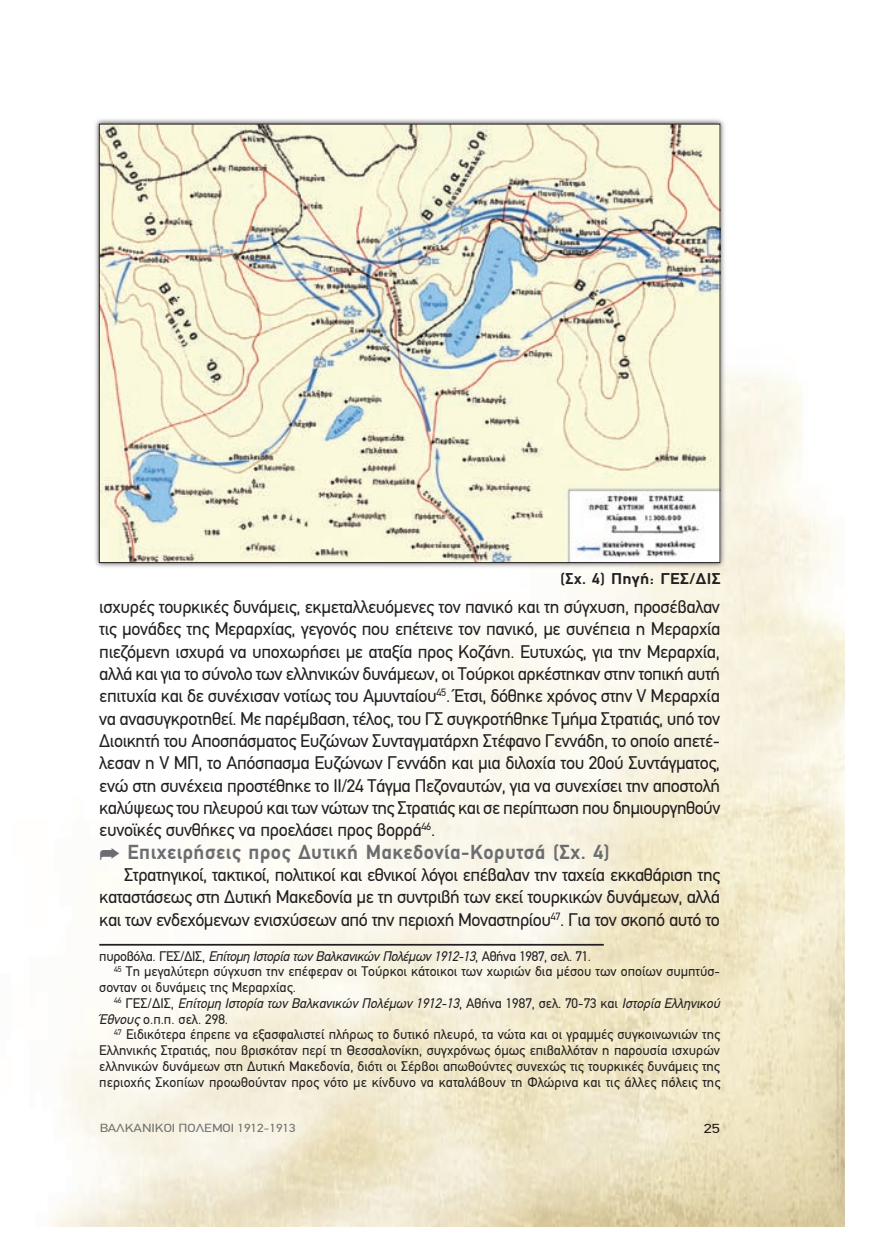
<style>
.page{position:relative;width:869px;height:1241px;background:#fff}
.page>*{position:absolute;margin:0;border:0;box-sizing:border-box;transform-origin:0 0}
.t1{font:700 20.47px "PF Din Text";letter-spacing:.025em;color:#6c6d70}
.t2{font:18.38px/22.4px "PF Din Text";letter-spacing:-.025em;color:#231f20;text-align:justify}
.t3{font:700 15.75px "PF Din Text";letter-spacing:.025em;color:#231f20}
.t4{font:14px "PF Din Text";color:#231f20}
.t5{font:italic 14px "PF Din Text";color:#231f20}
.t6{font:italic 14px "PF Din Text";letter-spacing:-.025em;color:#231f20}
.t7{font:13.12px "PF Din Text";color:#231f20;scale:1.33 1}
.t8{font:11.9px "PF Din Text";color:#76787b;scale:1.2 1}
.s1{font-style:normal}
.s2{font-style:italic}
</style>
<div class="page">
<img style="left:49px;top:372px;width:794px;height:853px">
<hr style="left:99px;top:943px;width:504px;height:2px;background:#231f20">
<div style="left:92px;top:117px;width:634px;height:452px;background:#231f20;opacity:.75"></div>
<img style="left:101px;top:126px;width:617px;height:435px">
<svg style="left:100px;top:847px;width:19px;height:12px"></svg>
<p class="t3" style="left:560px;top:569px;width:162px">(Σχ. 4) Πηγή: ΓΕΣ/ΔΙΣ</p>
<p class="t2" style="left:99px;top:595px;width:622px">ισχυρές τουρκικές δυνάμεις, εκμεταλλευόμενες τον πανικό και τη σύγχυση, προσέβαλαν τις μονάδες της Μεραρχίας, γεγονός που επέτεινε τον πανικό, με συνέπεια η Μεραρχία πιεζόμενη ισχυρά να υποχωρήσει με αταξία προς Κοζάνη. Ευτυχώς, για την Μεραρχία, αλλά και για το σύνολο των ελληνικών δυνάμεων, οι Τούρκοι αρκέστηκαν στην τοπική αυτή επιτυχία και δε συνέχισαν νοτίως του Αμυνταίου<sup>45</sup> . Έτσι, δόθηκε χρόνος στην V Μεραρχία να ανασυγκροτηθεί. Με παρέμβαση, τέλος, του ΓΣ συγκροτήθηκε Τμήμα Στρατιάς, υπό τον Διοικητή του Αποσπάσματος Ευζώνων Συνταγματάρχη Στέφανο Γεννάδη, το οποίο απετέ&shy;λεσαν η V ΜΠ, το Απόσπασμα Ευζώνων Γεννάδη και μια διλοχία του 20ού Συντάγματος, ενώ στη συνέχεια προστέθηκε το ΙΙ/24 Τάγμα Πεζοναυτών, για να συνεχίσει την αποστολή καλύψεως του πλευρού και των νώτων της Στρατιάς και σε περίπτωση που δημιουργηθούν ευνοϊκές συνθήκες να προελάσει προς βορρά<sup>46</sup>.</p>
<p class="t1" style="left:127px;top:839px;width:483px">Επιχειρήσεις προς Δυτική Μακεδονία-Κορυτσά (Σχ. 4)</p>
<p class="t2" style="left:99px;top:863px;width:622px;text-indent:25px">Στρατηγικοί, τακτικοί, πολιτικοί και εθνικοί λόγοι επέβαλαν την ταχεία εκκαθάριση της καταστάσεως στη Δυτική Μακεδονία με τη συντριβή των εκεί τουρκικών δυνάμεων, αλλά και των ενδεχόμενων ενισχύσεων από την περιοχή Μοναστηρίου<sup>47</sup>. Για τον σκοπό αυτό το</p>
<p class="t6" style="left:99px;top:947px;width:493px"><span class="s1">πυροβόλα. ΓΕΣ/ΔΙΣ,</span> Επίτομη Ιστορία των Βαλκανικών Πολέμων 1912-13<span class="s1">, Αθήνα 1987, σελ. 71.</span></p>
<p class="t4" style="left:114px;top:963px;width:607px"><sup>45</sup> Τη μεγαλύτερη σύγχυση την επέφεραν οι Τούρκοι κάτοικοι των χωριών δια μέσου των οποίων συμπτύσ-</p>
<p class="t4" style="left:99px;top:978px;width:198px">σονταν οι δυνάμεις της Μεραρχίας.</p>
<p class="t5" style="left:114px;top:994px;width:607px"><sup>46</sup> <span class="s1">ΓΕΣ/ΔΙΣ,</span> Επίτομη Ιστορία των Βαλκανικών Πολέμων 1912-13<span class="s1">, Αθήνα 1987, σελ. 70-73 και</span> Ιστορία Ελληνικού</p>
<p class="t4" style="left:99px;top:1010px;width:130px"><span class="s2">Έθνους</span> ο.π.π. σελ. 298.</p>
<p class="t4" style="left:114px;top:1026px;width:607px"><sup>47</sup> Ειδικότερα έπρεπε να εξασφαλιστεί πλήρως το δυτικό πλευρό, τα νώτα και οι γραμμές συγκοινωνιών της</p>
<p class="t4" style="left:99px;top:1041px;width:622px">Ελληνικής Στρατιάς, που βρισκόταν περί τη Θεσσαλονίκη, συγχρόνως όμως επιβαλλόταν η παρουσία ισχυρών</p>
<p class="t4" style="left:99px;top:1057px;width:622px">ελληνικών δυνάμεων στη Δυτική Μακεδονία, διότι οι Σέρβοι απωθούντες συνεχώς τις τουρκικές δυνάμεις της</p>
<p class="t4" style="left:99px;top:1073px;width:622px">περιοχής Σκοπίων προωθούνταν προς νότο με κίνδυνο να καταλάβουν τη Φλώρινα και τις άλλες πόλεις της</p>
<p class="t8" style="left:99px;top:1120px;width:165px">ΒΑΛΚΑΝΙΚΟΙ ΠΟΛΕΜΟΙ 1912-1913</p>
<p class="t7" style="left:703px;top:1120px;width:13px">25</p>
</div>
